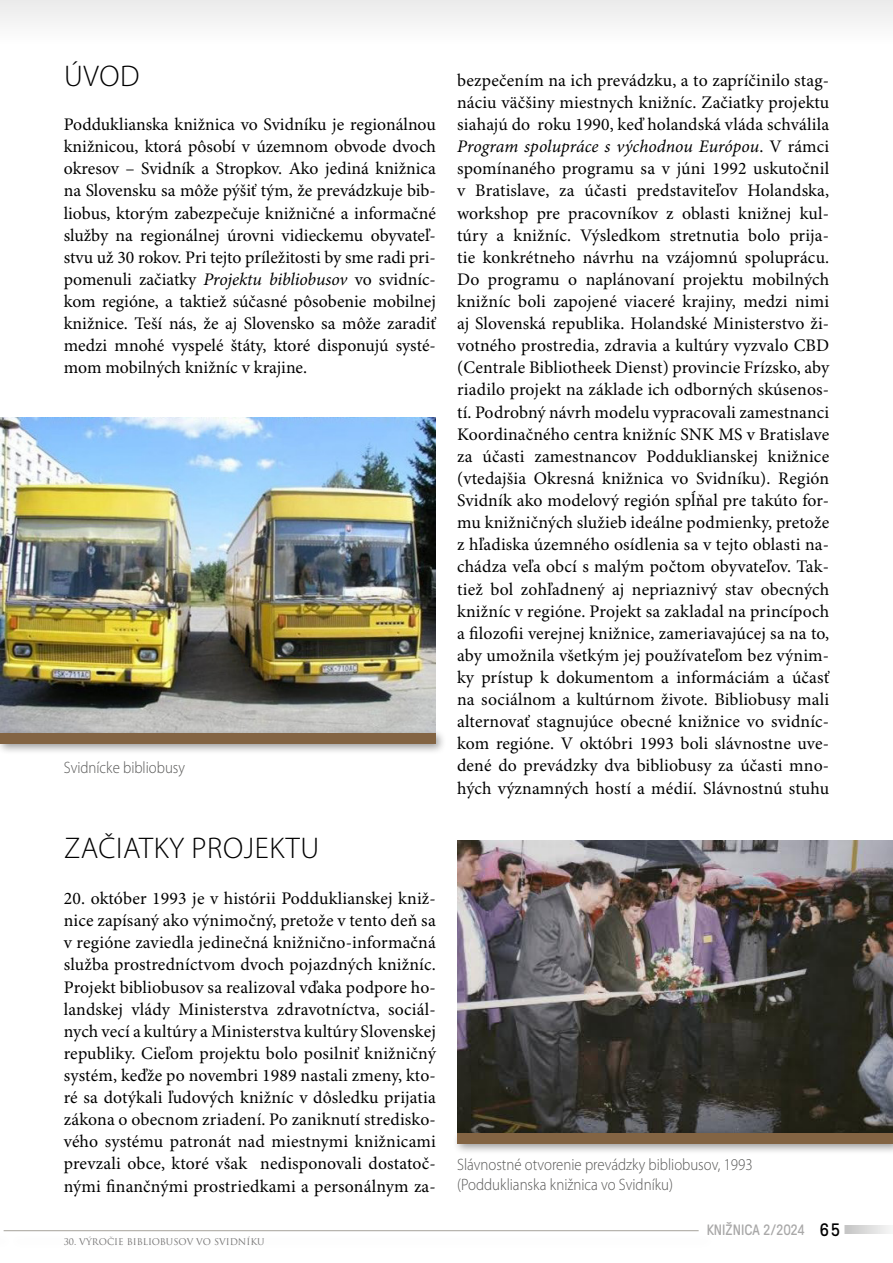
<style>
.page{position:relative;width:893px;height:1263px;background:#fff}
.page>*{position:absolute;margin:0;border:0;box-sizing:border-box;transform-origin:0 0}
.t1{font:300 30px "Myriad Pro";letter-spacing:.02em;color:#000}
.t2{font:17.7px/22px "Minion Pro";letter-spacing:.005em;color:#000;text-align:justify}
.t3{font:300 16.5px/19.8px "Myriad Pro";color:#575756;scale:.9 1}
.t4{font:15px "GT Pressura";color:#706f6f}
.t5{font:9px "Trajan Pro";color:#706f6f}
.s1{font-style:italic}
.s2{font-size:18px;color:#000}
</style>
<div class="page">
<hr style="left:0;top:0;width:2px;height:44px;background:#e3e3e3">
<svg style="left:844px;top:1225px;width:46px;height:9px"></svg>
<div style="left:2px;top:0;width:891px;height:44px;background:#f4f4f4"></div>
<hr style="left:4px;top:1230px;width:695px;height:1px;background:#a5a29a">
<img style="left:0;top:418px;width:436px;height:310px">
<img style="left:457px;top:840px;width:436px;height:288px">
<div style="left:0;top:728px;width:447px;height:27px;background:#000;opacity:.4"></div>
<div style="left:0;top:733px;width:436px;height:11px;background:#836443"></div>
<div style="left:452px;top:1128px;width:441px;height:27px;background:#000;opacity:.4"></div>
<div style="left:457px;top:1133px;width:436px;height:11px;background:#836443"></div>
<h1 class="t1" style="left:64px;top:60px;width:77px">ÚVOD</h1>
<p class="t2" style="left:64px;top:114px;width:374px">Podduklianska knižnica vo Svidníku je regionálnou knižnicou, ktorá pôsobí v územnom obvode dvoch okresov – Svidník a Stropkov. Ako jediná knižnica na Slovensku sa môže pýšiť tým, že prevádzkuje bib&shy;liobus, ktorým zabezpečuje knižničné a informačné služby na regionálnej úrovni vidieckemu obyvateľ&shy;stvu už 30 rokov. Pri tejto príležitosti by sme radi pri&shy;pomenuli začiatky <span class="s1">Projektu bibliobusov</span> vo svidníc&shy;kom regióne, a taktiež súčasné pôsobenie mobilnej knižnice. Teší nás, že aj Slovensko sa môže zaradiť medzi mnohé vyspelé štáty, ktoré disponujú systé&shy;mom mobilných knižníc v krajine.</p>
<p class="t3" style="left:64px;top:758px;width:136px">Svidnícke bibliobusy</p>
<h1 class="t1" style="left:64px;top:832px;width:257px">ZAČIATKY PROJEKTU</h1>
<p class="t2" style="left:64px;top:888px;width:374px">20. október 1993 je v histórii Podduklianskej kniž&shy;nice zapísaný ako výnimočný, pretože v tento deň sa v regióne zaviedla jedinečná knižnično-informačná služba prostredníctvom dvoch pojazdných knižníc.<br>Projekt bibliobusov sa realizoval vďaka podpore ho&shy;landskej vlády Ministerstva zdravotníctva, sociál&shy;nych vecí a kultúry a Ministerstva kultúry Slovenskej republiky. Cieľom projektu bolo posilniť knižničný systém, keďže po novembri 1989 nastali zmeny, kto&shy;ré sa dotýkali ľudových knižníc v dôsledku prijatia zákona o obecnom zriadení. Po zaniknutí stredisko&shy;vého systému patronát nad miestnymi knižnicami prevzali obce, ktoré však nedisponovali dostatoč&shy;nými finančnými prostriedkami a personálnym za-</p>
<p class="t5" style="left:64px;top:1236px;width:202px">30. VÝROČIE BIBLIOBUSOV VO SVIDNÍKU</p>
<p class="t2" style="left:457px;top:70px;width:374px">bezpečením na ich prevádzku, a to zapríčinilo stag&shy;náciu väčšiny miestnych knižníc. Začiatky projektu siahajú do roku 1990, keď holandská vláda schválila <span class="s1">Program spolupráce s východnou Európou</span>. V rámci spomínaného programu sa v júni 1992 uskutočnil v Bratislave, za účasti predstaviteľov Holandska, workshop pre pracovníkov z oblasti knižnej kul&shy;túry a knižníc. Výsledkom stretnutia bolo prija&shy;tie konkrétneho návrhu na vzájomnú spoluprácu.<br>Do programu o naplánovaní projektu mobilných knižníc boli zapojené viaceré krajiny, medzi nimi aj Slovenská republika. Holandské Ministerstvo ži&shy;votného prostredia, zdravia a kultúry vyzvalo CBD (Centrale Bibliotheek Dienst) provincie Frízsko, aby riadilo projekt na základe ich odborných skúsenos&shy;tí. Podrobný návrh modelu vypracovali zamestnanci Koordinačného centra knižníc SNK MS v Bratislave za účasti zamestnancov Podduklianskej knižnice (vtedajšia Okresná knižnica vo Svidníku). Región Svidník ako modelový región spĺňal pre takúto for&shy;mu knižničných služieb ideálne podmienky, pretože z hľadiska územného osídlenia sa v tejto oblasti na&shy;chádza veľa obcí s malým počtom obyvateľov. Tak&shy;tiež bol zohľadnený aj nepriaznivý stav obecných knižníc v regióne. Projekt sa zakladal na princípoch a filozofii verejnej knižnice, zameriavajúcej sa na to, aby umožnila všetkým jej používateľom bez výnim&shy;ky prístup k dokumentom a informáciám a účasť na sociálnom a kultúrnom živote. Bibliobusy mali alternovať stagnujúce obecné knižnice vo svidníc&shy;kom regióne. V októbri 1993 boli slávnostne uve&shy;dené do prevádzky dva bibliobusy za účasti mno&shy;hých významných hostí a médií. Slávnostnú stuhu</p>
<p class="t3" style="left:457px;top:1155px;width:330px">Slávnostné otvorenie prevádzky bibliobusov, 1993 (Podduklianska knižnica vo Svidníku)</p>
<p class="t4" style="left:706px;top:1218px;width:135px">KNIŽNICA 2/2024 <span class="s2">65</span></p>
</div>
